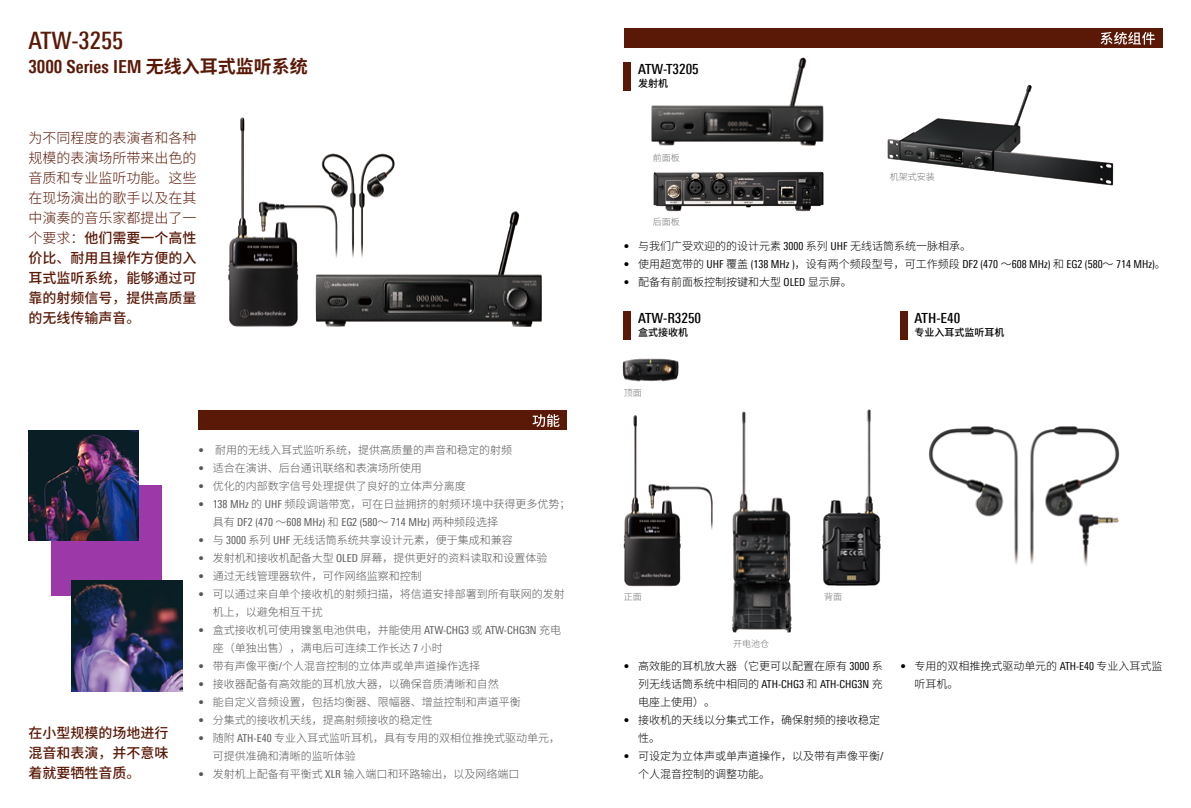
<style>
.page{position:relative;width:1191px;height:808px;background:#fff}
.page>*{position:absolute;margin:0;border:0;box-sizing:border-box;transform-origin:0 0}
.t1{font:500 condensed 24px "Univers Next Pro";color:#5a1907}
.t2{font:700 condensed 18px "Univers Next Pro";color:#5a1907}
.t3{font:300 14px/20px "Noto Sans Hans";color:#5a1907;text-align:justify}
.t4{font:500 14px/20px "Noto Sans Hans";color:#5a1907;text-align:justify}
.t5{font:500 condensed 14px "Univers Next Pro";color:#000}
.t6{font:500 14px "Noto Sans Hans";color:#fff}
.t7{font:300 11px/18px "Noto Sans Hans";color:#595757}
.t8{font:300 11px/18px "Noto Sans Hans";color:#000}
.t9{font:condensed 11px/18px "Univers Next Pro";color:#000;text-align:justify}
.t10{font:condensed 11px/18px "Univers Next Pro";color:#595757;text-align:justify}
.t11{font:500 10px "Noto Sans Hans";color:#000}
.t12{font:300 9px "Noto Sans Hans";color:#727171}
.s1{font-family:"Noto Sans Hans";font-stretch:normal}
.s2{font-weight:500}
.s3{font-weight:400}
.s4{font-family:"Univers Next Pro";font-weight:400;font-stretch:condensed}
.s5{font-family:"Noto Sans Hans";font-weight:300;font-stretch:normal}
</style>
<div class="page">
<div style="left:51px;top:486px;width:111px;height:110px;background:#9c38a8"></div>
<img style="left:622px;top:358px;width:57px;height:24px">
<img style="left:228px;top:117px;width:314px;height:210px">
<img style="left:623px;top:415px;width:90px;height:172px">
<img style="left:887px;top:85px;width:227px;height:101px">
<img style="left:653px;top:171px;width:171px;height:41px">
<img style="left:651px;top:57px;width:173px;height:89px">
<img style="left:732px;top:411px;width:60px;height:222px">
<img style="left:822px;top:409px;width:59px;height:177px">
<div style="left:624px;top:62px;width:7px;height:29px;background:#5a1907"></div>
<div style="left:624px;top:311px;width:7px;height:28px;background:#5a1907"></div>
<div style="left:900px;top:311px;width:7px;height:28px;background:#5a1907"></div>
<img style="left:929px;top:426px;width:191px;height:140px">
<div style="left:624px;top:28px;width:538px;height:20px;background:#5a1907"></div>
<div style="left:198px;top:411px;width:369px;height:19px;background:#5a1907"></div>
<img style="left:72px;top:581px;width:110px;height:110px">
<img style="left:28px;top:430px;width:111px;height:111px">
<h1 class="t1" style="left:28px;top:26px;width:97px">ATW-3255</h1>
<h2 class="t2" style="left:28px;top:56px;width:281px">3000 Series IEM <span class="s1">无线入耳式监听系统</span></h2>
<p class="t3" style="left:28px;top:128px;width:169px">为不同程度的表演者和各种规模的表演场所带来出色的音质和专业监听功能。这些在现场演出的歌手以及在其中演奏的音乐家都提出了一个要求：<span class="s2">他们需要一个高性价比</span><span class="s3">、</span><span class="s2">耐用且操作方便的入耳式监听系统</span><span class="s3">，</span><span class="s2">能够通过可靠的射频信号</span><span class="s3">，</span><span class="s2">提供高质量的无线传输声音</span><span class="s3">。</span></p>
<p class="t4" style="left:28px;top:723px;width:141px">在小型规模的场地进行混音和表演<span class="s3">，</span>并不意味着就要牺牲音质<span class="s3">。</span></p>
<p class="t10" style="left:198px;top:441px;width:7px">• • • •</p>
<p class="t10" style="left:198px;top:531px;width:7px">• • • •</p>
<p class="t10" style="left:198px;top:621px;width:7px">•</p>
<p class="t10" style="left:198px;top:657px;width:7px">• • • • •</p>
<p class="t10" style="left:198px;top:765px;width:7px">•</p>
<p class="t6" style="left:532px;top:413px;width:29px">功能</p>
<p class="t7" style="left:213px;top:441px;width:359px">耐用的无线入耳式监听系统，提供高质量的声音和稳定的射频<br>适合在演讲、后台通讯联络和表演场所使用<br>优化的内部数字信号处理提供了良好的立体声分离度<br><span class="s4">138 MHz</span> 的 <span class="s4">UHF</span> 频段调谐带宽，可在日益拥挤的射频环境中获得更多优势；</p>
<p class="t10" style="left:213px;top:513px;width:287px"><span class="s5">具有</span> DF2 (470 <span class="s5">～</span>608 MHz) <span class="s5">和</span> EG2 (580<span class="s5">～</span> 714 MHz) <span class="s5">两种频段选择</span></p>
<p class="t7" style="left:213px;top:531px;width:353px">与 <span class="s4">3000</span> 系列 <span class="s4">UHF</span> 无线话筒系统共享设计元素，便于集成和兼容<br>发射机和接收机配备大型 <span class="s4">OLED</span> 屏幕，提供更好的资料读取和设置体验<br>通过无线管理器软件，可作网络监察和控制<br>可以通过来自单个接收机的射频扫描，将信道安排部署到所有联网的发射机上，以避免相互干扰<br>盒式接收机可使用镍氢电池供电，并能使用 <span class="s4">ATW-CHG3</span> 或 <span class="s4">ATW-CHG3N</span> 充电座（单独出售），满电后可连续工作长达 <span class="s4">7</span> 小时<br>带有声像平衡<span class="s4">/</span>个人混音控制的立体声或单声道操作选择<br>接收器配备有高效能的耳机放大器，以确保音质清晰和自然<br>能自定义音频设置，包括均衡器、限幅器、增益控制和声道平衡<br>分集式的接收机天线，提高射频接收的稳定性<br>随附 <span class="s4">ATH-E40</span> 专业入耳式监听耳机，具有专用的双相位推挽式驱动单元，可提供准确和清晰的监听体验<br>发射机上配备有平衡式 <span class="s4">XLR</span> 输入端口和环路输出，以及网络端口</p>
<p class="t5" style="left:638px;top:61px;width:62px">ATW-T3205</p>
<p class="t11" style="left:638px;top:78px;width:31px">发射机</p>
<p class="t6" style="left:1099px;top:31px;width:57px">系统组件</p>
<p class="t12" style="left:653px;top:153px;width:28px">前面板</p>
<p class="t12" style="left:889px;top:172px;width:46px">机架式安装</p>
<p class="t9" style="left:624px;top:237px;width:7px">• • •</p>
<p class="t12" style="left:653px;top:216px;width:28px">后面板</p>
<p class="t8" style="left:638px;top:237px;width:335px">与我们广受欢迎的的设计元素 <span class="s4">3000</span> 系列 <span class="s4">UHF</span> 无线话筒系统一脉相承。</p>
<p class="t9" style="left:638px;top:255px;width:529px"><span class="s5">使用超宽带的</span> UHF <span class="s5">覆盖</span> (138 MHz )<span class="s5">，设有两个频段型号，可工作频段</span> DF2 (470 <span class="s5">～</span>608 MHz) <span class="s5">和</span> EG2 (580<span class="s5">～</span> 714 MHz)<span class="s5">。</span></p>
<p class="t8" style="left:638px;top:273px;width:215px">配备有前面板控制按键和大型 <span class="s4">OLED</span> 显示屏。</p>
<p class="t5" style="left:638px;top:310px;width:65px">ATW-R3250</p>
<p class="t11" style="left:638px;top:327px;width:51px">盒式接收机</p>
<p class="t5" style="left:914px;top:310px;width:47px">ATH-E40</p>
<p class="t11" style="left:914px;top:327px;width:91px">专业入耳式监听耳机</p>
<p class="t12" style="left:624px;top:388px;width:19px">顶面</p>
<p class="t12" style="left:624px;top:591px;width:19px">正面</p>
<p class="t12" style="left:733px;top:638px;width:37px">开电池仓</p>
<p class="t12" style="left:824px;top:591px;width:19px">背面</p>
<p class="t9" style="left:624px;top:657px;width:7px">•</p>
<p class="t9" style="left:624px;top:711px;width:7px">•</p>
<p class="t9" style="left:624px;top:747px;width:7px">•</p>
<p class="t8" style="left:638px;top:657px;width:246px">高效能的耳机放大器（它更可以配置在原有 <span class="s4">3000</span> 系</p>
<p class="t9" style="left:638px;top:675px;width:246px"><span class="s5">列无线话筒系统中相同的</span> ATH-CHG3 <span class="s5">和</span> ATH-CHG3N <span class="s5">充</span></p>
<p class="t8" style="left:638px;top:693px;width:247px">电座上使用）。<br>接收机的天线以分集式工作，确保射频的接收稳定性。<br>可设定为立体声或单声道操作，以及带有声像平衡<span class="s4">/</span>个人混音控制的调整功能。</p>
<p class="t9" style="left:900px;top:657px;width:7px">•</p>
<p class="t8" style="left:914px;top:657px;width:249px">专用的双相推挽式驱动单元的 <span class="s4">ATH-E40</span> 专业入耳式监听耳机。</p>
</div>
